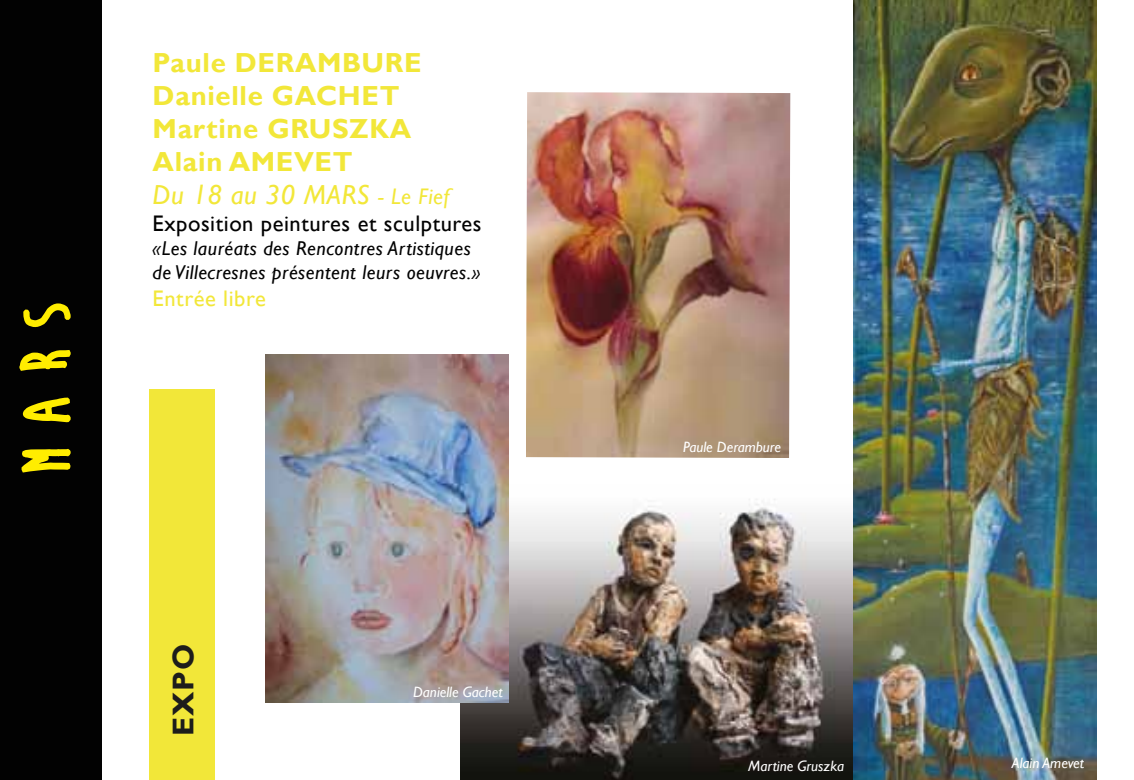
<style>
.page{position:relative;width:1134px;height:780px;background:#fff}
.page>*{position:absolute;margin:0;border:0;box-sizing:border-box;transform-origin:0 0}
.t1{font:700 30px "Gill Sans";color:#1d1d1b}
.t2{font:700 27.5px/33px "Gill Sans";letter-spacing:.025em;color:#f2e739}
.t3{font:22.5px "Gill Sans";letter-spacing:.025em;color:#020202}
.t4{font:22.5px "Gill Sans";letter-spacing:.025em;color:#f2e739}
.t5{font:italic 20px/24px "Gill Sans";letter-spacing:.025em;color:#020202}
.t6{font:italic 15px "Gill Sans";color:#fff}
.s1{font-weight:400;font-style:italic}
.s2{font-weight:400;font-style:italic;font-size:22.5px}
</style>
<div class="page">
<div style="left:0;top:0;width:102px;height:780px;background:#020202"></div>
<svg style="left:21px;top:449px;width:50px;height:24px"></svg>
<svg style="left:22px;top:397px;width:49px;height:26px"></svg>
<svg style="left:19px;top:350px;width:52px;height:21px"></svg>
<svg style="left:23px;top:303px;width:48px;height:25px"></svg>
<div style="left:150px;top:389px;width:65px;height:391px;background:#f2e739"></div>
<img style="left:526px;top:92px;width:264px;height:366px">
<img style="left:461px;top:484px;width:393px;height:296px">
<img style="left:266px;top:354px;width:243px;height:348px">
<img style="left:854px;top:0;width:242px;height:780px">
<h2 class="t2" style="left:153px;top:47px;width:299px">Paule DERAMBURE<br>Danielle GACHET<br>Martine GRUSZKA<br>Alain AMEVET<br><span class="s1">Du 18 au 30 MARS</span> <span class="s2">- Le Fief</span></h2>
<p class="t3" style="left:153px;top:210px;width:330px">Exposition peintures et sculptures</p>
<p class="t5" style="left:153px;top:236px;width:329px">«Les lauréats des Rencontres Artistiques de Villecresnes présentent leurs oeuvres.»</p>
<p class="t4" style="left:153px;top:285px;width:115px">Entrée libre</p>
<h1 class="t1" style="left:165px;top:735px;width:93px;rotate:-90deg">EXPO</h1>
<p class="t6" style="left:413px;top:683px;width:91px">Danielle Gachet</p>
<p class="t6" style="left:683px;top:438px;width:99px">Paule Derambure</p>
<p class="t6" style="left:748px;top:756px;width:98px">Martine Gruszka</p>
<p class="t6" style="left:1012px;top:754px;width:74px">Alain Amevet</p>
</div>
